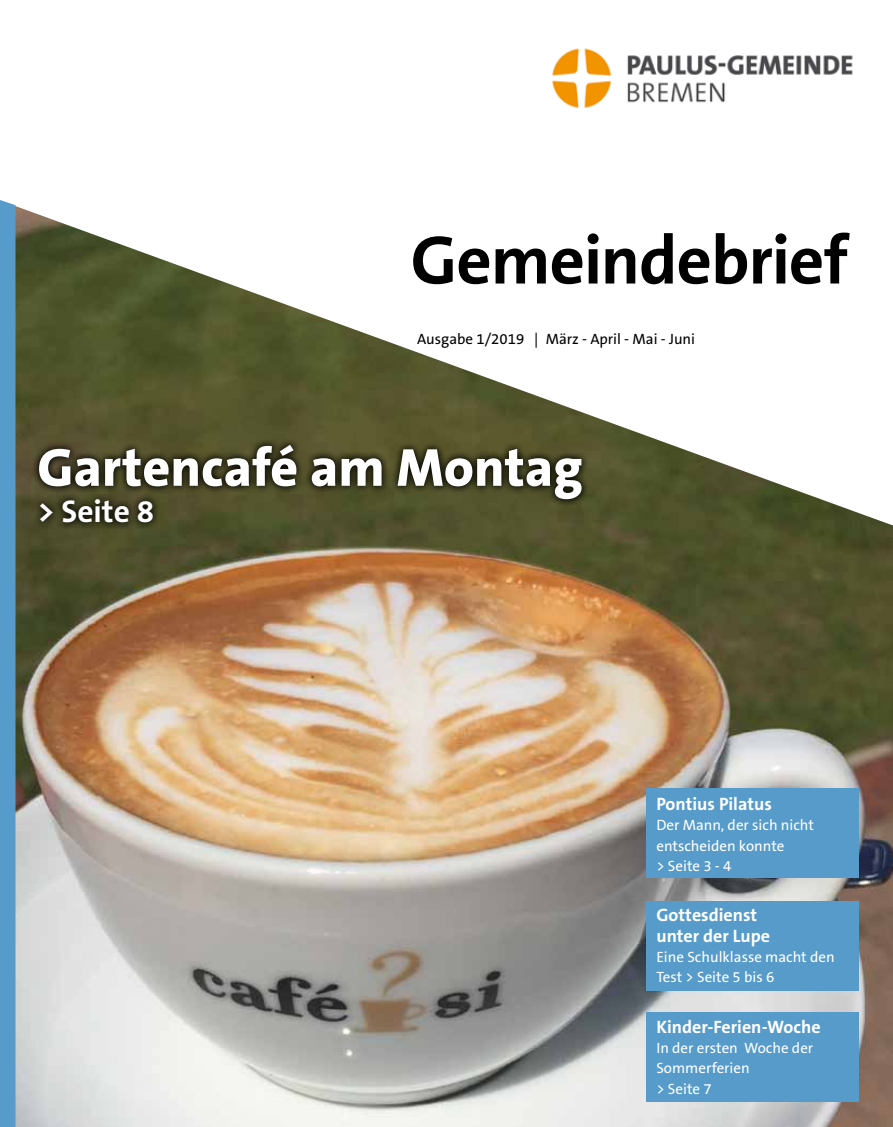
<style>
.page{position:relative;width:893px;height:1127px;background:#fff}
.page>*{position:absolute;margin:0;border:0;box-sizing:border-box;transform-origin:0 0}
.t1{font:700 69px "The Sans B W7";letter-spacing:-.015em;color:#000}
.t2{font:800 54px "The Sans B W8";color:#fff}
.t3{font:700 31.5px "The Sans B W7";color:#fff}
.t4{font:700 18px/20.2px "The Sans B W7";color:#fff}
.t5{font:15px/20.2px "The Sans B W5 Plain";color:#fff}
.t6{font:15px "The Sans B W5 Plain";color:#000}
</style>
<div class="page">
<img style="left:16px;top:556px;width:877px;height:571px">
<svg style="left:16px;top:206px;width:877px;height:350px"></svg>
<div style="left:646px;top:788px;width:213px;height:90px;background:#569bca"></div>
<div style="left:646px;top:901px;width:213px;height:89px;background:#569bca"></div>
<div style="left:646px;top:1012px;width:213px;height:90px;background:#569bca"></div>
<div style="left:0;top:200px;width:16px;height:927px;background:#569bca"></div>
<div style="left:31px;top:437px;width:558px;height:92px;background:#000;opacity:.8"></div>
<img style="left:552px;top:48px;width:301px;height:60px">
<h1 class="t1" style="left:411px;top:216px;width:439px">Gemeindebrief</h1>
<p class="t6" style="left:417px;top:330px;width:279px">Ausgabe 1/2019 | März - April - Mai - Juni</p>
<h2 class="t2" style="left:37px;top:433px;width:547px">Gartencafé am Montag</h2>
<h3 class="t3" style="left:37px;top:491px;width:118px">&gt; Seite 8</h3>
<p class="t4" style="left:656px;top:794px;width:117px">Pontius Pilatus</p>
<p class="t5" style="left:656px;top:815px;width:159px">Der Mann, der sich nicht entscheiden konnte<br>&gt; Seite 3 - 4</p>
<p class="t4" style="left:656px;top:905px;width:115px">Gottesdienst unter der Lupe</p>
<p class="t5" style="left:656px;top:947px;width:180px">Eine Schulklasse macht den<br>Test &gt; Seite 5 bis 6</p>
<p class="t4" style="left:656px;top:1017px;width:166px">Kinder-Ferien-Woche</p>
<p class="t5" style="left:656px;top:1038px;width:158px">In der ersten Woche der<br>Sommerferien<br>&gt; Seite 7</p>
</div>
